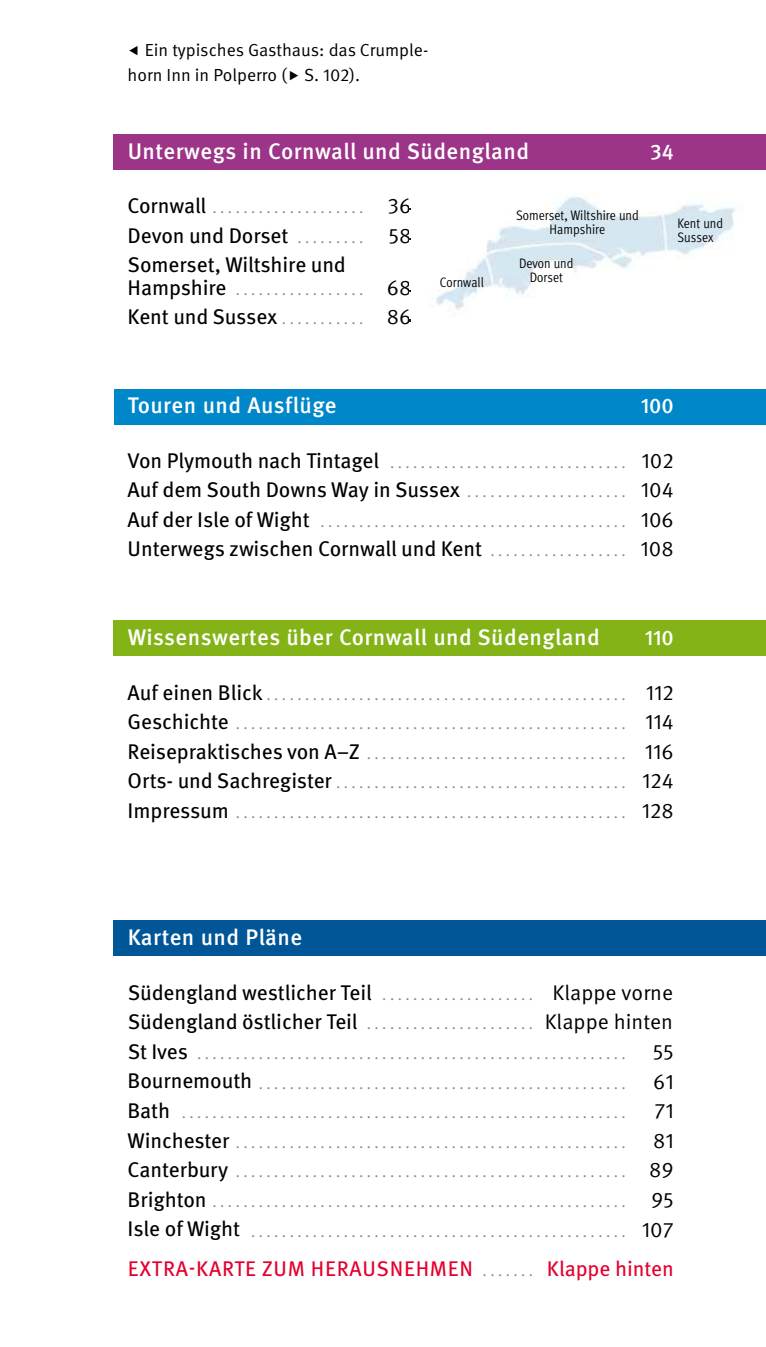
<style>
.page{position:relative;width:766px;height:1347px;background:#fff}
.page>*{position:absolute;margin:0;border:0;box-sizing:border-box;transform-origin:0 0}
.t1{font:500 22.5px "Meta Pro";letter-spacing:.02em;color:#fff}
.t2{font:21.25px/29.5px "Meta Pro";letter-spacing:-.005em;color:#000}
.t3{font:21.25px "Meta Pro";letter-spacing:.035em;color:#e30030}
.t4{font:500 21.25px "Meta Pro";color:#fff}
.t5{font:21.25px "Meta Pro Norm";color:#000}
.t6{font:17.5px/25.5px "Meta Pro Norm";color:#000}
.t7{font:15px/29.5px "Meta Pro Norm";color:#868789;text-align:justify}
.t8{font:13.75px/13.8px "Meta Pro Cond Norm";color:#000;text-align:center}
.s1{font-family:"Meta Pro";font-size:21.25px;color:#000}
.s2{font-size:21.25px;color:#000}
.s3{font-family:"Meta Pro Norm";font-size:15px;color:#868789}
.s4{font-family:"Meta Pro Norm"}
</style>
<div class="page">
<div style="left:113px;top:135px;width:652px;height:35px;background:#9c3488"></div>
<div style="left:113px;top:620px;width:652px;height:36px;background:#84b317"></div>
<div style="left:114px;top:389px;width:651px;height:36px;background:#0087c9"></div>
<div style="left:113px;top:919px;width:652px;height:36px;background:#005697"></div>
<img style="left:432px;top:197px;width:303px;height:113px">
<p class="t6" style="left:128px;top:38px;width:302px;text-indent:17px">Ein typisches Gasthaus: das Crumple&shy;horn Inn in Polperro ( S. 102).</p>
<h1 class="t1" style="left:128px;top:139px;width:403px">Unterwegs in Cornwall und Südengland</h1>
<h2 class="t4" style="left:650px;top:140px;width:25px">34</h2>
<p class="t7" style="left:128px;top:194px;width:285px"><span class="s1">Cornwall</span> . . . . . . . . . . . . . . . . . . . . <span class="s2">36</span></p>
<h2 class="t2" style="left:128px;top:221px;width:285px">Devon und Dorset <span class="s3">. . . . . . . . .</span> <span class="s4">58<br></span>Somerset, Wiltshire und</h2>
<p class="t7" style="left:128px;top:276px;width:285px"><span class="s1">Hampshire</span> . . . . . . . . . . . . . . . . . <span class="s2">68</span></p>
<h2 class="t2" style="left:128px;top:303px;width:285px">Kent und Sussex <span class="s3">. . . . . . . . . . .</span> <span class="s4">86</span></h2>
<p class="t8" style="left:516px;top:209px;width:124px">Somerset, Wiltshire und<br>Hampshire</p>
<p class="t8" style="left:677px;top:218px;width:47px;text-align:left">Kent und<br>Sussex</p>
<p class="t8" style="left:519px;top:257px;width:56px">Devon und<br>Dorset</p>
<p class="t8" style="left:439px;top:276px;width:46px">Cornwall</p>
<h1 class="t1" style="left:128px;top:394px;width:210px">Touren und Ausflüge</h1>
<h2 class="t4" style="left:640px;top:395px;width:35px">100</h2>
<p class="t7" style="left:128px;top:449px;width:547px"><span class="s1">Von Plymouth nach Tintagel</span> . . . . . . . . . . . . . . . . . . . . . . . . . . . . . . . <span class="s2">102</span></p>
<h2 class="t2" style="left:128px;top:476px;width:547px">Auf dem South Downs Way in Sussex <span class="s3">. . . . . . . . . . . . . . . . . . . . .</span> <span class="s4">104</span></h2>
<p class="t7" style="left:128px;top:508px;width:547px"><span class="s1">Auf der Isle of Wight</span> . . . . . . . . . . . . . . . . . . . . . . . . . . . . . . . . . . . . . . . . <span class="s2">106</span></p>
<h2 class="t2" style="left:128px;top:535px;width:547px">Unterwegs zwischen Cornwall und Kent <span class="s3">. . . . . . . . . . . . . . . . . .</span> <span class="s4">108</span></h2>
<h1 class="t1" style="left:128px;top:626px;width:473px">Wissenswertes über Cornwall und Südengland</h1>
<h2 class="t4" style="left:644px;top:627px;width:31px">110</h2>
<p class="t7" style="left:128px;top:680px;width:547px"><span class="s1">Auf einen Blick</span> . . . . . . . . . . . . . . . . . . . . . . . . . . . . . . . . . . . . . . . . . . . . . . . <span class="s2">112<br></span><span class="s1">Geschichte</span> . . . . . . . . . . . . . . . . . . . . . . . . . . . . . . . . . . . . . . . . . . . . . . . . . . . <span class="s2">114<br></span><span class="s1">Reisepraktisches von A–Z</span> . . . . . . . . . . . . . . . . . . . . . . . . . . . . . . . . . . <span class="s2">116<br></span><span class="s1">Orts- und Sachregister</span> . . . . . . . . . . . . . . . . . . . . . . . . . . . . . . . . . . . . . . <span class="s2">124<br></span><span class="s1">Impressum</span> . . . . . . . . . . . . . . . . . . . . . . . . . . . . . . . . . . . . . . . . . . . . . . . . . . . <span class="s2">128</span></p>
<h1 class="t1" style="left:128px;top:926px;width:176px">Karten und Pläne</h1>
<h2 class="t2" style="left:128px;top:978px;width:547px">Südengland westlicher Teil <span class="s3">. . . . . . . . . . . . . . . . . . . .</span> <span class="s4">Klappe vorne<br></span>Südengland östlicher Teil <span class="s3">. . . . . . . . . . . . . . . . . . . . . .</span> <span class="s4">Klappe hinten</span></h2>
<p class="t7" style="left:128px;top:1039px;width:499px"><span class="s1">St Ives</span> . . . . . . . . . . . . . . . . . . . . . . . . . . . . . . . . . . . . . . . . . . . . . . . . . . . . . . . .</p>
<h2 class="t5" style="left:653px;top:1042px;width:22px">55</h2>
<p class="t7" style="left:128px;top:1069px;width:499px"><span class="s1">Bournemouth</span> . . . . . . . . . . . . . . . . . . . . . . . . . . . . . . . . . . . . . . . . . . . . . . . .</p>
<h2 class="t5" style="left:653px;top:1072px;width:22px">61</h2>
<p class="t7" style="left:128px;top:1099px;width:499px"><span class="s1">Bath</span> . . . . . . . . . . . . . . . . . . . . . . . . . . . . . . . . . . . . . . . . . . . . . . . . . . . . . . . . . .</p>
<h2 class="t5" style="left:654px;top:1101px;width:21px">71</h2>
<p class="t7" style="left:128px;top:1128px;width:499px"><span class="s1">Winchester</span> . . . . . . . . . . . . . . . . . . . . . . . . . . . . . . . . . . . . . . . . . . . . . . . . . . .</p>
<h2 class="t5" style="left:653px;top:1131px;width:22px">81</h2>
<p class="t7" style="left:128px;top:1158px;width:547px"><span class="s1">Canterbury</span> . . . . . . . . . . . . . . . . . . . . . . . . . . . . . . . . . . . . . . . . . . . . . . . . . . . <span class="s2">89<br></span><span class="s1">Brighton</span> . . . . . . . . . . . . . . . . . . . . . . . . . . . . . . . . . . . . . . . . . . . . . . . . . . . . . . <span class="s2">95<br></span><span class="s1">Isle of Wight</span> . . . . . . . . . . . . . . . . . . . . . . . . . . . . . . . . . . . . . . . . . . . . . . . . . <span class="s2">107</span></p>
<h2 class="t3" style="left:128px;top:1258px;width:547px">EXTRA-KARTE ZUM HERAUSNEHMEN <span class="s3">. . . . . . .</span> Klappe hinten</h2>
</div>
